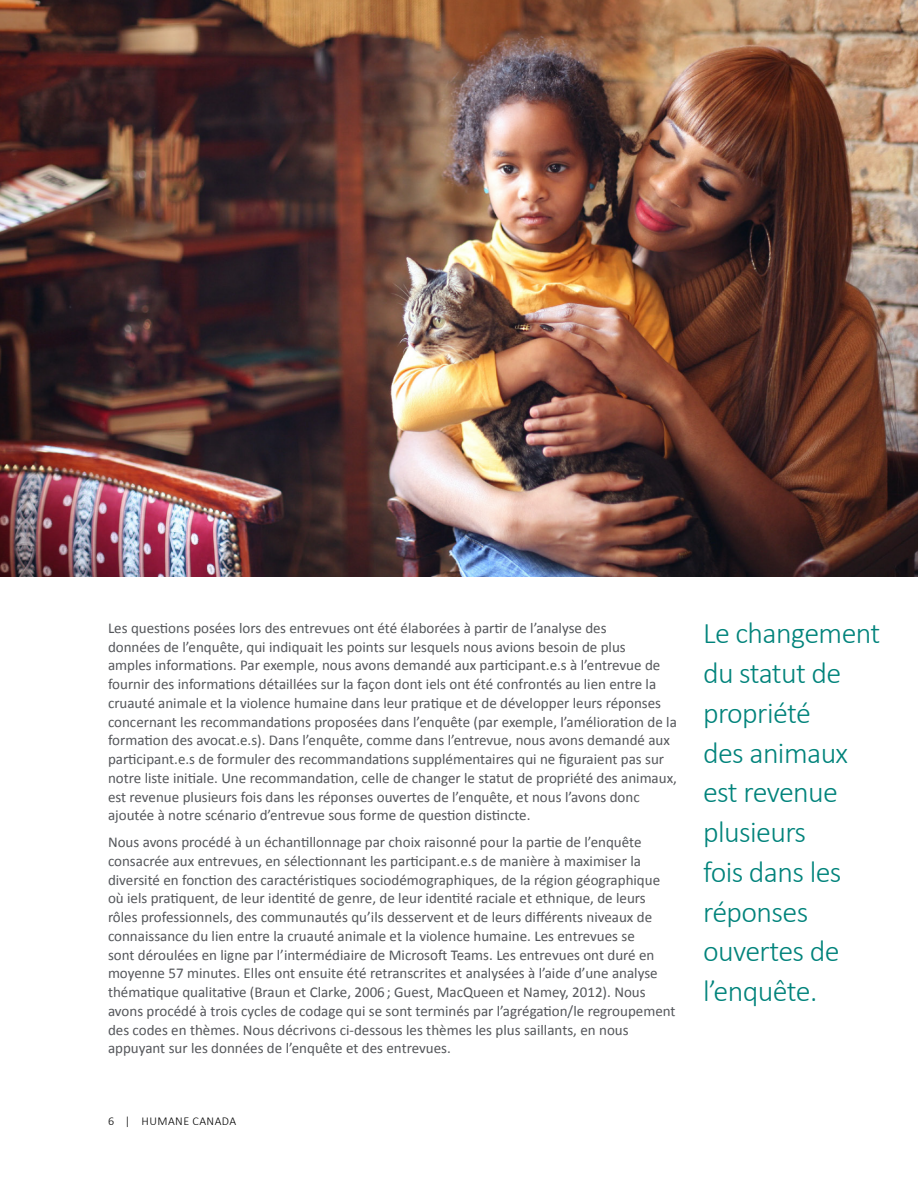
<style>
.page{position:relative;width:918px;height:1188px;background:#fff}
.page>*{position:absolute;margin:0;border:0;box-sizing:border-box;transform-origin:0 0}
.t1{font:300 30px/39.8px "Calibri";letter-spacing:-.02em;color:#00837b}
.t2{font:15px/18.8px "Calibri";color:#54565a}
.t3{font:300 12px "Calibri";letter-spacing:.04em;color:#000}
</style>
<div class="page">
<img style="left:0;top:0;width:918px;height:576px">
<p class="t2" style="left:108px;top:618px;width:570px">Les questions posées lors des entrevues ont été élaborées à partir de l’analyse des<br>données de l’enquête, qui indiquait les points sur lesquels nous avions besoin de plus<br>amples informations. Par exemple, nous avons demandé aux participant.e.s à l’entrevue de fournir des informations détaillées sur la façon dont iels ont été confrontés au lien entre la cruauté animale et la violence humaine dans leur pratique et de développer leurs réponses concernant les recommandations proposées dans l’enquête (par exemple, l’amélioration de la formation des avocat.e.s). Dans l’enquête, comme dans l’entrevue, nous avons demandé aux participant.e.s de formuler des recommandations supplémentaires qui ne figuraient pas sur notre liste initiale. Une recommandation, celle de changer le statut de propriété des animaux, est revenue plusieurs fois dans les réponses ouvertes de l’enquête, et nous l’avons donc ajoutée à notre scénario d’entrevue sous forme de question distincte.</p>
<p class="t2" style="left:108px;top:832px;width:569px">Nous avons procédé à un échantillonnage par choix raisonné pour la partie de l’enquête consacrée aux entrevues, en sélectionnant les participant.e.s de manière à maximiser la diversité en fonction des caractéristiques sociodémographiques, de la région géographique où iels pratiquent, de leur identité de genre, de leur identité raciale et ethnique, de leurs rôles professionnels, des communautés qu’ils desservent et de leurs différents niveaux de connaissance du lien entre la cruauté animale et la violence humaine. Les entrevues se<br>sont déroulées en ligne par l’intermédiaire de Microsoft Teams. Les entrevues ont duré en moyenne 57 minutes. Elles ont ensuite été retranscrites et analysées à l’aide d’une analyse thématique qualitative (Braun et Clarke, 2006; Guest, MacQueen et Namey, 2012). Nous avons procédé à trois cycles de codage qui se sont terminés par l’agrégation/le regroupement des codes en thèmes. Nous décrivons ci-dessous les thèmes les plus saillants, en nous appuyant sur les données de l’enquête et des entrevues.</p>
<p class="t3" style="left:108px;top:1114px;width:130px">6 | HUMANE CANADA</p>
<h1 class="t1" style="left:703px;top:613px;width:179px">Le changement du statut de propriété<br>des animaux est revenue plusieurs<br>fois dans les réponses ouvertes de l’enquête.</h1>
</div>
